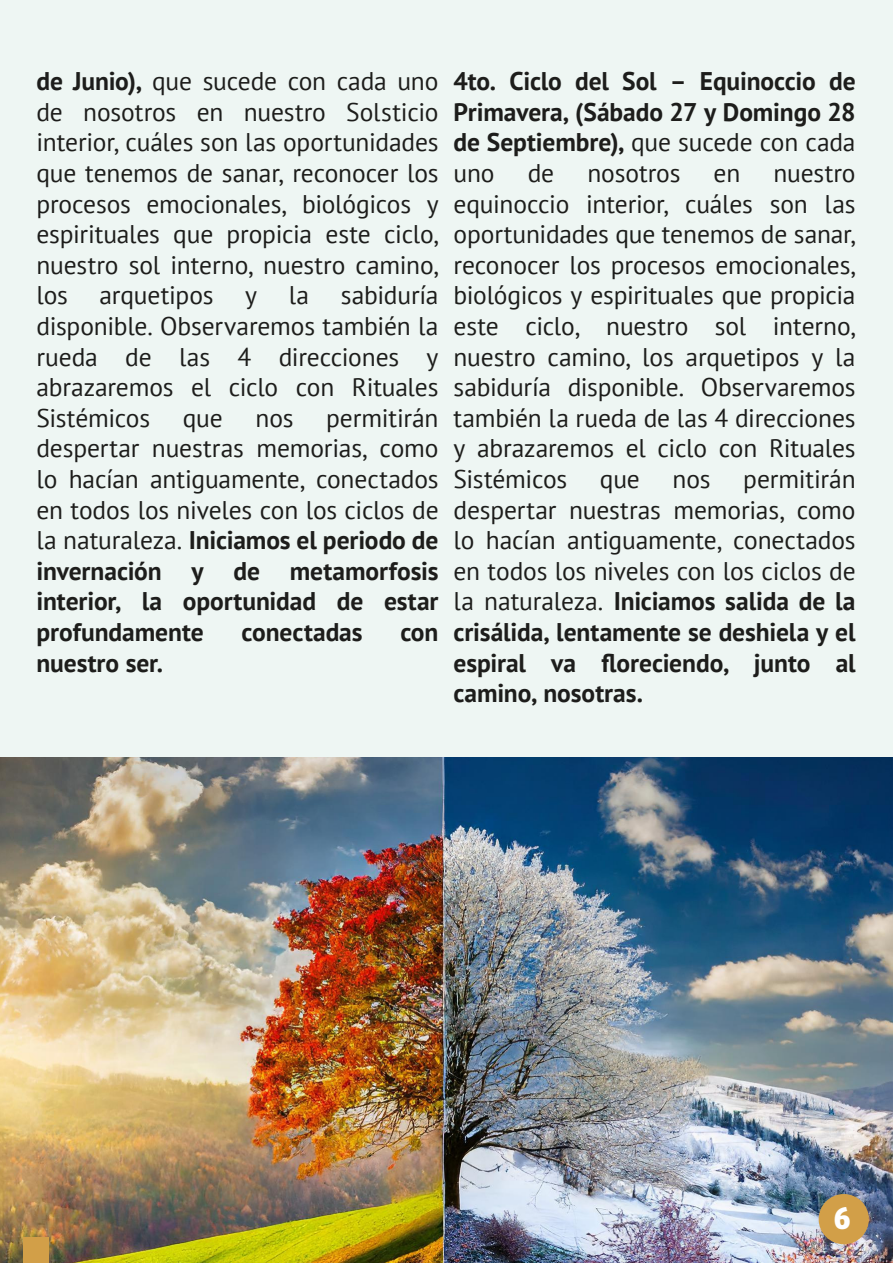
<style>
.page{position:relative;width:893px;height:1263px;background:#eef6f3}
.page>*{position:absolute;margin:0;border:0;box-sizing:border-box;transform-origin:0 0}
.t1{font:700 33px "Bree";color:#fff}
.t2{font:25.5px/30.6px "PT Sans";letter-spacing:-.005em;color:#1d1d1b;text-align:justify}
.t3{font:700 25.5px/30.6px "PT Sans";letter-spacing:-.005em;color:#1d1d1b;text-align:justify}
.s1{font-weight:700}
.s2{font-weight:400}
</style>
<div class="page">
<img style="left:0;top:757px;width:893px;height:506px">
<div style="left:24px;top:1238px;width:25px;height:25px;background:#d29f48"></div>
<div style="left:819px;top:1194px;width:50px;height:50px;background:#d29f48;border-radius:50%"></div>
<p class="t2" style="left:36px;top:65px;width:404px"><span class="s1">de Junio),</span> que sucede con cada uno de nosotros en nuestro Solsticio interior, cuáles son las oportunidades que tenemos de sanar, reconocer los procesos emocionales, biológicos y espirituales que propicia este ciclo, nuestro sol interno, nuestro camino, los arquetipos y la sabiduría disponible. Observaremos también la rueda de las 4 direcciones y abrazaremos el ciclo con Rituales Sistémicos</p>
<p class="t2" style="left:36px;top:402px;width:404px;text-indent:290px">permitirán despertar nuestras memorias, como lo hacían antiguamente, conectados en todos los niveles con los ciclos de la naturaleza. <span class="s1">Iniciamos el periodo de invernación y de metamorfosis interior, la oportunidad de estar profundamente</span></p>
<p class="t2" style="left:183px;top:402px;width:42px">que</p>
<p class="t2" style="left:255px;top:402px;width:40px">nos</p>
<p class="t3" style="left:242px;top:616px;width:123px">conectadas</p>
<p class="t3" style="left:400px;top:616px;width:40px">con</p>
<p class="t3" style="left:36px;top:647px;width:128px">nuestro ser.</p>
<p class="t3" style="left:453px;top:65px;width:404px">4to. Ciclo del Sol – Equinoccio de Primavera, (Sábado 27 y Domingo 28 de Septiembre), <span class="s2">que sucede con cada uno</span></p>
<p class="t2" style="left:528px;top:157px;width:28px">de</p>
<p class="t2" style="left:587px;top:157px;width:95px">nosotros</p>
<p class="t2" style="left:713px;top:157px;width:28px">en</p>
<p class="t2" style="left:453px;top:157px;width:404px;text-indent:320px">nuestro equinoccio interior, cuáles son las oportunidades que tenemos de sanar, reconocer los procesos emocionales, biológicos y espirituales que propicia este ciclo, nuestro sol interno, nuestro camino, los arquetipos y la sabiduría disponible. Observaremos también la rueda de las 4 direcciones y abrazaremos el ciclo con Rituales Sistémicos</p>
<p class="t2" style="left:453px;top:463px;width:404px;text-indent:290px">permitirán despertar nuestras memorias, como lo hacían antiguamente, conectados en todos los niveles con los ciclos de la naturaleza. <span class="s1">Iniciamos salida de la crisálida, lentamente se deshiela y el espiral va floreciendo, junto al camino, nosotras.</span></p>
<p class="t2" style="left:600px;top:463px;width:42px">que</p>
<p class="t2" style="left:672px;top:463px;width:40px">nos</p>
<p class="t1" style="left:834px;top:1192px;width:19px">6</p>
</div>
